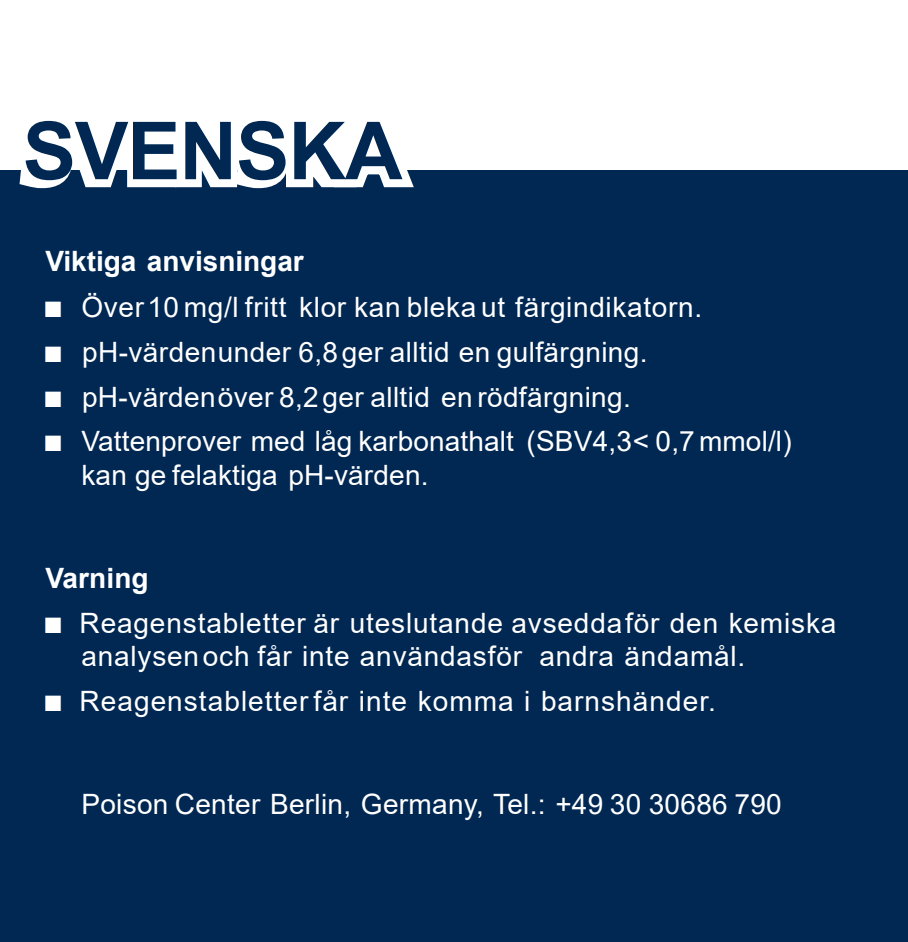
<style>
.page{position:relative;width:908px;height:942px;background:#fff}
.page>*{position:absolute;margin:0;border:0;box-sizing:border-box;transform-origin:0 0}
.t1{font:700 80px "Arial";letter-spacing:-.015em;color:#002853}
.t2{font:28px/33.6px "Arial";letter-spacing:.025em;color:#fff}
.t3{font:28px/33.6px "Arial";letter-spacing:.005em;color:#fff}
.t4{font:700 28px "Arial";color:#fff}
.s1{font-family:"Consolas"}
</style>
<div class="page">
<div style="left:0;top:170px;width:907px;height:771px;background:#002853"></div>
<svg style="left:19px;top:170px;width:395px;height:19px"></svg>
<h1 class="t1" style="left:23px;top:121px;width:381px">SVENSKA</h1>
<p class="t4" style="left:45px;top:251px;width:260px">Viktiga anvisningar</p>
<p class="t2" style="left:45px;top:292px;width:658px"><span class="s1">■</span> Över10 mg/l fritt klor kan bleka ut färgindikatorn.</p>
<p class="t2" style="left:45px;top:337px;width:603px"><span class="s1">■</span> pH-värdenunder 6,8ger alltid en gulfärgning.</p>
<p class="t2" style="left:45px;top:382px;width:586px"><span class="s1">■</span> pH-värdenöver 8,2ger alltid en rödfärgning.</p>
<p class="t3" style="left:81px;top:427px;width:711px;text-indent:-36px"><span class="s1">■</span> Vattenprover med låg karbonathalt (SBV4,3&lt; 0,7 mmol/l) kan ge felaktiga pH-värden.</p>
<p class="t4" style="left:45px;top:567px;width:105px">Varning</p>
<p class="t2" style="left:81px;top:608px;width:756px;text-indent:-36px"><span class="s1">■</span> Reagenstabletter är uteslutande avseddaför den kemiska analysenoch får inte användasför andra ändamål.</p>
<p class="t2" style="left:45px;top:687px;width:671px"><span class="s1">■</span> Reagenstabletter får inte komma i barnshänder.</p>
<p class="t2" style="left:81px;top:789px;width:701px">Poison Center Berlin, Germany, Tel.: +49 30 30686 790</p>
</div>
